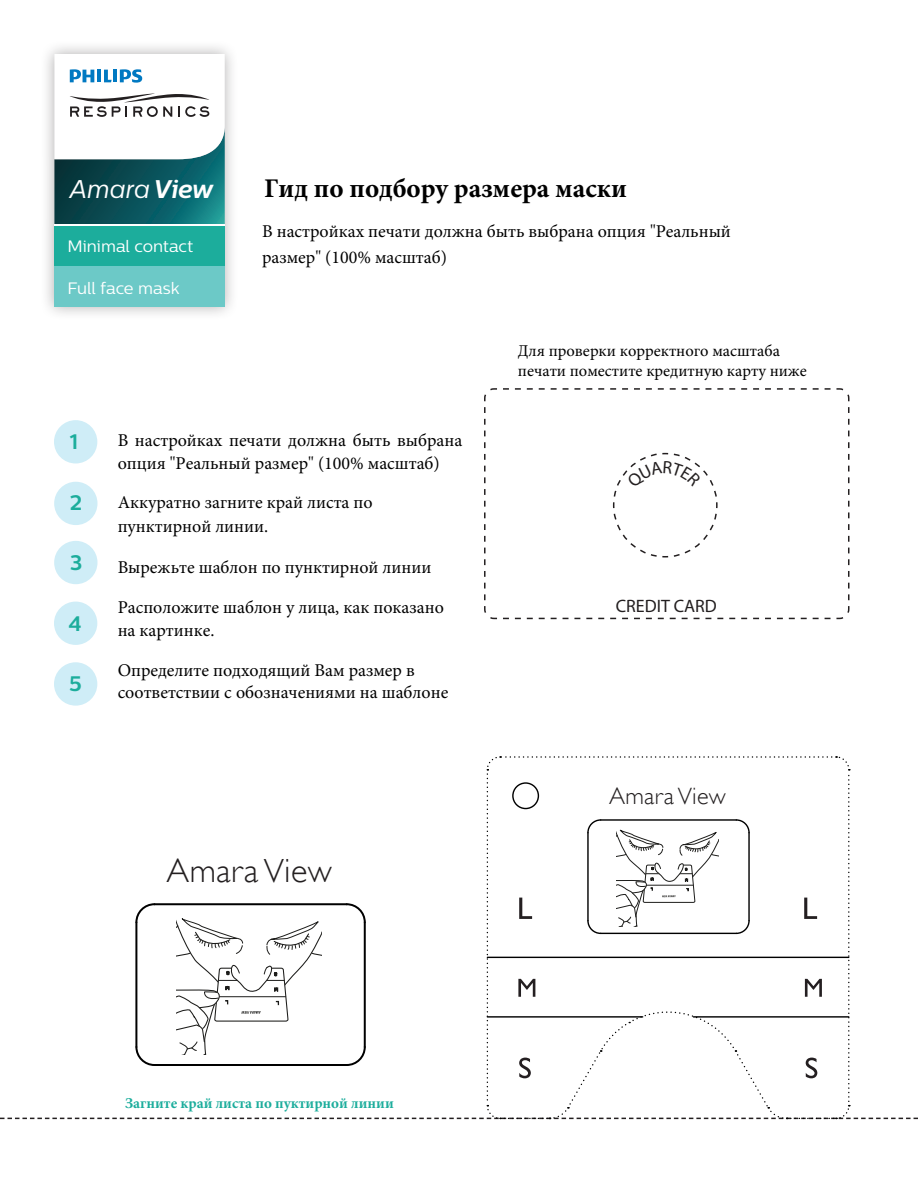
<style>
.page{position:relative;width:918px;height:1188px;background:#fff}
.page>*{position:absolute;margin:0;border:0;box-sizing:border-box;transform-origin:0 0}
.t1{font:300 33.45px "Gill Alt One";letter-spacing:.01em;color:#231f20}
.t2{font:700 27px "Minion Pro";color:#000}
.t3{font:italic 25.5px "Centrale Sans";letter-spacing:-.005em;color:#fff}
.t4{font:300 23.55px "Gill Alt One";letter-spacing:.01em;color:#231f20}
.t5{font:700 21px "Centrale Sans";color:#1cad9c}
.t6{font:18px/23px "Minion Pro";color:#000}
.t7{font:18px "Myriad Pro";color:#231f20}
.t8{font:16.5px/19.8px "Minion Pro";color:#000}
.t9{font:16.5px "Centrale Sans";color:#fff}
.t10{font:700 15px "Minion Pro";color:#1cad9c}
.s1{font-weight:700}
</style>
<div class="page">
<div style="left:54px;top:420px;width:43px;height:43px;background:#cfedf7;border-radius:50%"></div>
<div style="left:54px;top:482px;width:44px;height:43px;background:#cfedf7;border-radius:50%"></div>
<div style="left:54px;top:541px;width:44px;height:43px;background:#cfedf7;border-radius:50%"></div>
<div style="left:54px;top:602px;width:43px;height:43px;background:#cfedf7;border-radius:50%"></div>
<div style="left:54px;top:662px;width:43px;height:44px;background:#cfedf7;border-radius:50%"></div>
<svg style="left:484px;top:388px;width:366px;height:232px"></svg>
<svg style="left:0;top:756px;width:918px;height:364px"></svg>
<div style="left:512px;top:782px;width:27px;height:27px;border:1px solid #000;border-radius:50%"></div>
<div style="left:40px;top:40px;width:199px;height:280px;background:#231f20;opacity:.35"></div>
<div style="left:54px;top:226px;width:171px;height:40px;background:#1cad9c"></div>
<div style="left:54px;top:266px;width:171px;height:40px;background:#6cc9c7"></div>
<hr style="left:54px;top:224px;width:171px;height:2px;background:#fff">
<svg style="left:54px;top:54px;width:171px;height:170px"></svg>
<svg style="left:612px;top:452px;width:106px;height:106px"></svg>
<p class="t3" style="left:70px;top:175px;width:145px">Amara <span class="s1">View</span></p>
<p class="t9" style="left:68px;top:237px;width:127px">Minimal contact</p>
<p class="t9" style="left:68px;top:279px;width:114px">Full face mask</p>
<h2 class="t2" style="left:264px;top:169px;width:364px">Гид по подбору размера маски</h2>
<p class="t6" style="left:262px;top:218px;width:470px;line-height:26.2px">В настройках печати должна быть выбрана опция "Реальный размер" (100% масштаб)</p>
<p class="t8" style="left:518px;top:341px;width:290px">Для проверки корректного масштаба печати поместите кредитную карту ниже</p>
<p class="t5" style="left:70px;top:429px;width:10px">1</p>
<p class="t5" style="left:70px;top:490px;width:14px">2</p>
<p class="t5" style="left:70px;top:550px;width:14px">3</p>
<p class="t5" style="left:69px;top:611px;width:15px">4</p>
<p class="t5" style="left:69px;top:671px;width:14px">5</p>
<p class="t6" style="left:118px;top:428px;width:346px">В настройках печати должна быть выбрана опция "Реальный размер" (100% масштаб)</p>
<p class="t6" style="left:118px;top:491px;width:257px">Аккуратно загните край листа по пунктирной линии.</p>
<p class="t6" style="left:118px;top:556px;width:315px">Вырежьте шаблон по пунктирной линии</p>
<p class="t6" style="left:118px;top:596px;width:328px">Расположите шаблон у лица, как показано на картинке.</p>
<p class="t6" style="left:118px;top:659px;width:332px;line-height:21.6px">Определите подходящий Вам размер в соответствии с обозначениями на шаблоне</p>
<p class="t1" style="left:167px;top:851px;width:167px">Amara View</p>
<p class="t10" style="left:125px;top:1092px;width:270px">Загните край листа по пуктирной линии</p>
<p class="t7" style="left:616px;top:595px;width:103px">CREDIT CARD</p>
<p class="t4" style="left:609px;top:783px;width:118px">Amara View</p>
</div>
